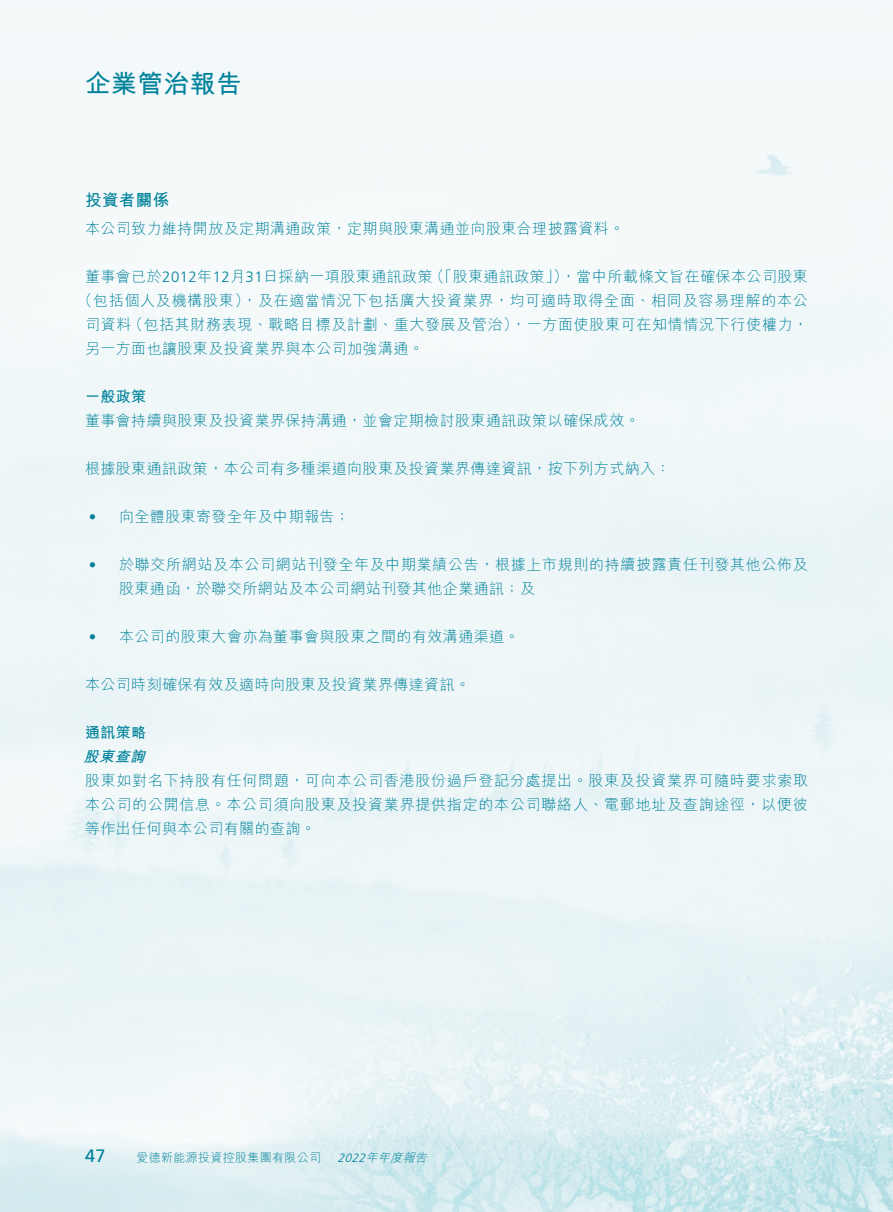
<style>
.page{position:relative;width:893px;height:1212px;background:#fff}
.page>*{position:absolute;margin:0;border:0;box-sizing:border-box;transform-origin:0 0}
.t1{font:700 25.5px "M Hei HK";letter-spacing:.03em;color:#00829b}
.t2{font:18px "Frutiger LT Std";color:#00829b}
.t3{font:700 16.5px "M Hei HK";letter-spacing:.03em;color:#00829b}
.t4{font:300 15px/24px "M Hei HK";letter-spacing:.03em;color:#00829b}
.t5{font:300 15px "M Hei HK";letter-spacing:.05em;color:#00829b}
.t6{font:700 15px "M Hei HK";letter-spacing:.03em;color:#00829b}
.t7{font:italic 700 15px "M Hei HK";color:#00829b}
.t8{font:300 15px "Frutiger LT Std";color:#00829b}
.t9{font:300 12px "M Hei HK";letter-spacing:.03em;color:#00829b}
.t10{font:italic 300 12px "M Hei HK";color:#00829b}
.t11{font:italic 300 12px "Frutiger LT Std";color:#00829b}
.s1{font-family:"Frutiger LT Std"}
</style>
<div class="page">
<img style="left:0;top:0;width:893px;height:1212px">
<h1 class="t1" style="left:85px;top:65px;width:158px">企業管治報告</h1>
<p class="t3" style="left:85px;top:188px;width:86px">投資者關係</p>
<p class="t4" style="left:85px;top:217px;width:541px">本公司致力維持開放及定期溝通政策，定期與股東溝通並向股東合理披露資料。</p>
<p class="t4" style="left:561px;top:265px;width:248px">，當中所載條文旨在確保本公司股東</p>
<p class="t4" style="left:429px;top:265px;width:140px">（「股東通訊政策」）</p>
<p class="t4" style="left:85px;top:265px;width:349px">董事會已於<span class="s1">2012</span>年<span class="s1">12</span>月<span class="s1">31</span>日採納一項股東通訊政策</p>
<p class="t5" style="left:78px;top:293px;width:732px">（包括個人及機構股東，）及在適當情況下包括廣大投資業界，均可適時取得全面、相同及容易理解的本公</p>
<p class="t4" style="left:128px;top:313px;width:681px">（包括其財務表現、戰略目標及計劃、重大發展及管治，）一方面使股東可在知情情況下行使權力，</p>
<p class="t4" style="left:85px;top:313px;width:340px">司資料<br>另一方面也讓股東及投資業界與本公司加強溝通。</p>
<p class="t6" style="left:85px;top:386px;width:63px">一般政策</p>
<p class="t4" style="left:85px;top:409px;width:556px">董事會持續與股東及投資業界保持溝通，並會定期檢討股東通訊政策以確保成效。</p>
<p class="t4" style="left:85px;top:457px;width:587px">根據股東通訊政策，本公司有多種渠道向股東及投資業界傳達資訊，按下列方式納入：</p>
<p class="t4" style="left:119px;top:505px;width:232px">向全體股東寄發全年及中期報告;</p>
<p class="t8" style="left:89px;top:509px;width:9px">•</p>
<p class="t8" style="left:89px;top:557px;width:9px">•</p>
<p class="t4" style="left:119px;top:553px;width:690px">於聯交所網站及本公司網站刊發全年及中期業績公告，根據上市規則的持續披露責任刊發其他公佈及</p>
<p class="t4" style="left:119px;top:577px;width:417px">股東通函，於聯交所網站及本公司網站刊發其他企業通訊；及</p>
<p class="t4" style="left:119px;top:625px;width:402px">本公司的股東大會亦為董事會與股東之間的有效溝通渠道。</p>
<p class="t8" style="left:89px;top:629px;width:9px">•</p>
<p class="t4" style="left:85px;top:673px;width:387px">本公司時刻確保有效及適時向股東及投資業界傳達資訊。</p>
<p class="t6" style="left:85px;top:722px;width:63px">通訊策略</p>
<p class="t7" style="left:84px;top:746px;width:68px">股東查詢</p>
<p class="t4" style="left:85px;top:769px;width:725px;text-align:justify">股東如對名下持股有任何問題，可向本公司香港股份過戶登記分處提出。股東及投資業界可隨時要求索取本公司的公開信息。本公司須向股東及投資業界提供指定的本公司聯絡人、電郵地址及查詢途徑，以便彼等作出任何與本公司有關的查詢。</p>
<p class="t2" style="left:85px;top:1145px;width:22px">47</p>
<p class="t9" style="left:137px;top:1151px;width:186px">愛德新能源投資控股集團有限公司</p>
<p class="t10" style="left:366px;top:1151px;width:66px">年年度報告</p>
<p class="t11" style="left:338px;top:1151px;width:33px">2022</p>
</div>
